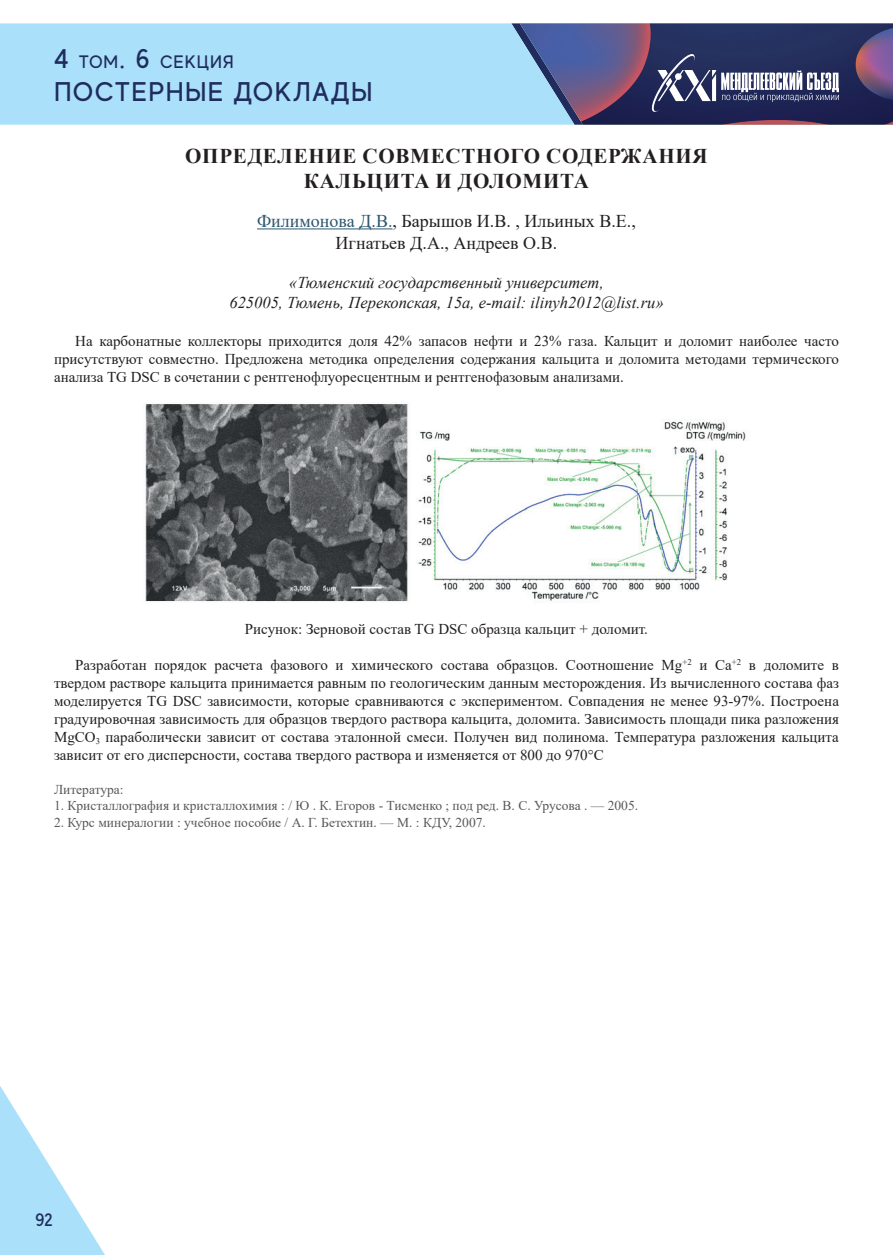
<style>
.page{position:relative;width:893px;height:1255px;background:#fff}
.page>*{position:absolute;margin:0;border:0;box-sizing:border-box;transform-origin:0 0}
.t1{font:500 27px "MADE Evolve Sans";letter-spacing:.05em;color:#1f2c5d}
.t2{font:700 21px/25.2px "Times New Roman";letter-spacing:.035em;color:#231f20;text-align:center}
.t3{font:18px/21.6px "Times New Roman";color:#231f20;text-align:center}
.t4{font:500 18px "MADE Evolve Sans";letter-spacing:.05em;color:#1f2c5d}
.t5{font:italic 16.5px/19.8px "Times New Roman";color:#231f20;text-align:center}
.t6{font:15px/18px "Times New Roman";color:#231f20;text-align:justify}
.t7{font:13.5px "Times New Roman";color:#57585a}
.s1{font-size:27px}
.s2{color:#2e576f}
</style>
<div class="page">
<div style="left:0;top:23px;width:511px;height:102px;background:#aae0f9"></div>
<svg style="left:0;top:1086px;width:105px;height:168px"></svg>
<svg style="left:511px;top:23px;width:382px;height:102px;background:#51557f"></svg>
<hr style="left:257px;top:228px;width:136px;height:1px;background:#2e576f">
<img style="left:145px;top:403px;width:601px;height:199px">
<p class="t4" style="left:54px;top:51px;width:181px"><span class="s1">4</span> ТОМ<span class="s1">. 6</span> СЕКЦИЯ</p>
<h1 class="t1" style="left:54px;top:74px;width:320px">ПОСТЕРНЫЕ ДОКЛАДЫ</h1>
<h2 class="t2" style="left:185px;top:143px;width:524px">ОПРЕДЕЛЕНИЕ СОВМЕСТНОГО СОДЕРЖАНИЯ<br>КАЛЬЦИТА И ДОЛОМИТА</h2>
<p class="t3" style="left:257px;top:209px;width:380px"><span class="s2">Филимонова Д.В.</span>, Барышов И.В. , Ильиных В.Е.,<br>Игнатьев Д.А., Андреев О.В.</p>
<p class="t5" style="left:229px;top:272px;width:436px">«Тюменский государственный университет,<br>625005, Тюмень, Перекопская, 15а, e-mail: ilinyh2012@list.ru»</p>
<p class="t6" style="left:54px;top:331px;width:786px;text-indent:21px">На карбонатные коллекторы приходится доля 42% запасов нефти и 23% газа. Кальцит и доломит наиболее часто присутствуют совместно. Предложена методика определения содержания кальцита и доломита методами термического анализа TG DSC в сочетании с рентгенофлуоресцентным и рентгенофазовым анализами.</p>
<p class="t6" style="left:245px;top:619px;width:405px">Рисунок: Зерновой состав TG DSC образца кальцит + доломит.</p>
<p class="t6" style="left:54px;top:655px;width:786px;text-indent:21px">Разработан порядок расчета фазового и химического состава образцов. Соотношение Mg<sup>+2</sup> и Ca<sup>+2</sup> в доломите в твердом растворе кальцита принимается равным по геологическим данным месторождения. Из вычисленного состава фаз моделируется TG DSC зависимости, которые сравниваются с экспериментом. Совпадения не менее 93-97%. Построена градуировочная зависимость для образцов твердого раствора кальцита, доломита. Зависимость площади пика разложения MgCO<sub>3</sub> параболически зависит от состава эталонной смеси. Получен вид полинома. Температура разложения кальцита зависит от его дисперсности, состава твердого раствора и изменяется от 800 до 970°С</p>
<p class="t7" style="left:54px;top:780px;width:71px">Литература:</p>
<p class="t7" style="left:54px;top:796px;width:586px">1. Кристаллография и кристаллохимия : / Ю . К. Егоров - Тисменко ; под ред. В. С. Урусова . — 2005.</p>
<p class="t7" style="left:54px;top:812px;width:433px">2. Курс минералогии : учебное пособие / А. Г. Бетехтин. — М. : КДУ, 2007.</p>
<p class="t4" style="left:35px;top:1208px;width:19px">92</p>
</div>
